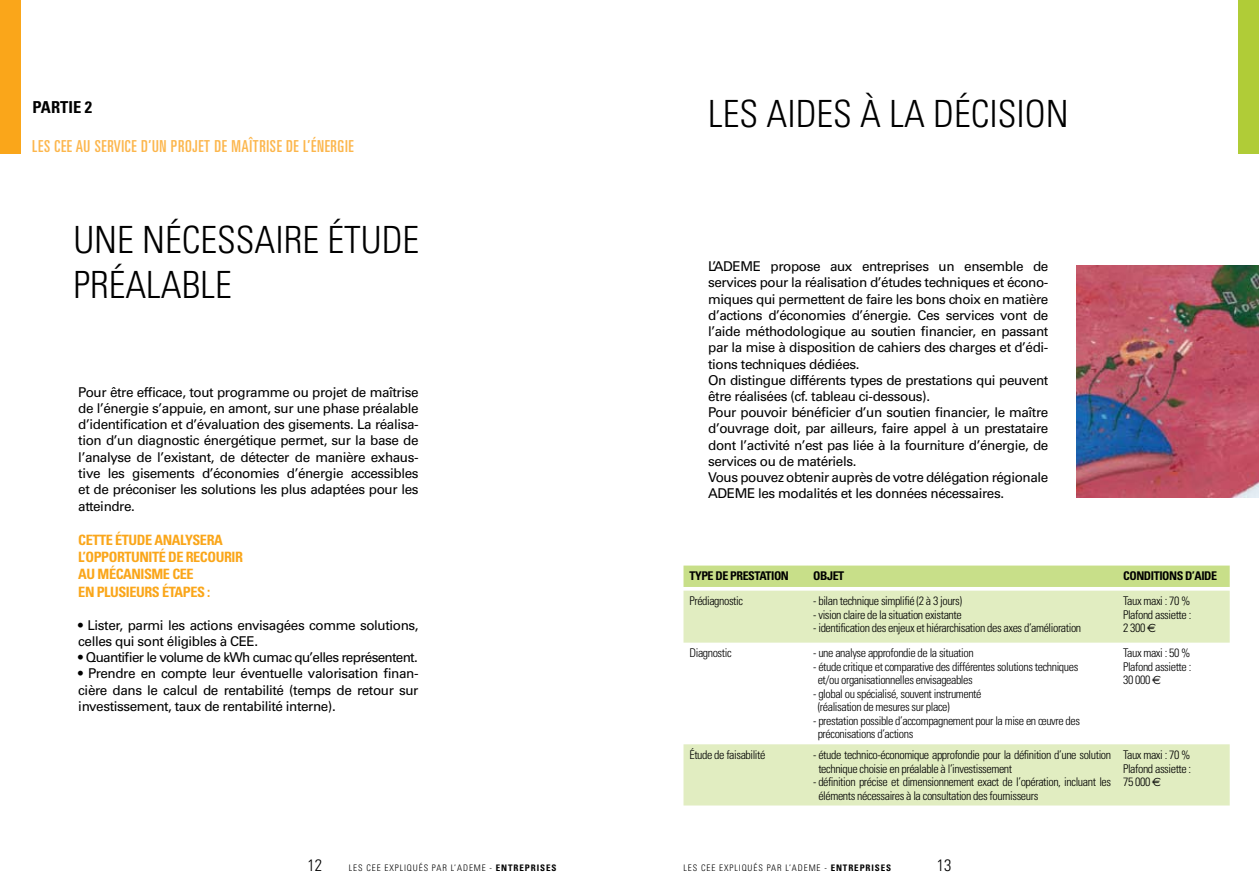
<style>
.page{position:relative;width:1259px;height:893px;background:#fff}
.page>*{position:absolute;margin:0;border:0;box-sizing:border-box;transform-origin:0 0}
.t1{font:300 condensed 37.5px "Univers LT Std";color:#000}
.t2{font:ultra-condensed 16.5px "Univers LT Std";letter-spacing:.04em;color:#fcb64c}
.t3{font:700 condensed 16.5px "Univers LT Std";color:#000}
.t4{font:300 condensed 16.5px "Univers LT Std";color:#000}
.t5{font:700 condensed 14.25px "Univers LT Std";letter-spacing:-.03em;color:#faa61a}
.t6{font:13.5px/16.2px "Univers LT Std";letter-spacing:-.03em;color:#000;text-align:justify}
.t7{font:13.5px "Univers LT Std";letter-spacing:-.05em;color:#000}
.t8{font:300 condensed 12px/13.5px "Univers LT Std";letter-spacing:-.035em;color:#000}
.t9{font:700 condensed 12px "Univers LT Std";letter-spacing:-.035em;color:#000}
.t10{font:300 condensed 9px "Univers LT Std";letter-spacing:.1em;color:#000}
.t11{font:700 condensed 9px "Univers LT Std";letter-spacing:.1em;color:#000}
.s1{font-family:"Euro Sans";font-weight:400;font-stretch:normal}
.s2{font-weight:300}
</style>
<div class="page">
<div style="left:0;top:0;width:20px;height:154px;background:#faa61a"></div>
<div style="left:1238px;top:0;width:21px;height:154px;background:#b0cc37"></div>
<div style="left:683px;top:566px;width:546px;height:21px;background:#c8df89"></div>
<img style="left:1076px;top:266px;width:183px;height:231px">
<svg style="left:683px;top:591px;width:546px;height:214px;fill:#e1edc1"></svg>
<p class="t3" style="left:33px;top:97px;width:61px">PARTIE 2</p>
<p class="t2" style="left:32px;top:137px;width:299px">LES CEE AU SERVICE D’UN PROJET DE MAÎTRISE DE L’ÉNERGIE</p>
<h1 class="t1" style="left:73px;top:217px;width:20px">UNE</h1>
<h1 class="t1" style="left:142px;top:217px;width:76px">NÉCESSAIRE</h1>
<h1 class="t1" style="left:327px;top:217px;width:93px">étude</h1>
<h1 class="t1" style="left:73px;top:262px;width:160px">préalable</h1>
<p class="t6" style="left:78px;top:384px;width:342px">Pour être efficace, tout programme ou projet de maîtrise de l’énergie s’appuie, en amont, sur une phase préalable d’identification et d’évaluation des gisements. La réalisa&shy;tion d’un diagnostic énergétique permet, sur la base de l’analyse de l’existant, de détecter de manière exhaus&shy;tive les gisements d’économies d’énergie accessibles et de préconiser les solutions les plus adaptées pour les atteindre.</p>
<p class="t5" style="left:78px;top:531px;width:8px">CETTE</p>
<p class="t5" style="left:115px;top:531px;width:16px">ÉTUDE</p>
<p class="t5" style="left:155px;top:531px;width:70px">ANALYSERA</p>
<p class="t5" style="left:78px;top:548px;width:39px">L’OPPORTUNIT</p>
<p class="t5" style="left:159px;top:548px;width:36px">É DE RECOURIR</p>
<p class="t5" style="left:78px;top:566px;width:62px">AU MÉCANISME</p>
<p class="t5" style="left:172px;top:566px;width:23px">CEE</p>
<p class="t5" style="left:78px;top:583px;width:40px">EN PLUSIEURS</p>
<p class="t5" style="left:162px;top:583px;width:50px">ÉTAPES :</p>
<p class="t6" style="left:78px;top:617px;width:342px">• Lister, parmi les actions envisagées comme solutions, celles qui sont éligibles à CEE.</p>
<p class="t7" style="left:78px;top:649px;width:341px">• Quantifier le volume de kWh cumac qu’elles représentent.</p>
<p class="t6" style="left:78px;top:666px;width:342px">• Prendre en compte leur éventuelle valorisation finan&shy;cière dans le calcul de rentabilité (temps de retour sur investissement, taux de rentabilité interne).</p>
<h1 class="t1" style="left:708px;top:91px;width:362px">Les aides à la décision</h1>
<p class="t6" style="left:708px;top:258px;width:342px;text-align:left">L’ADEME propose aux entreprises un ensemble de services pour la réalisation d’études techniques et écono&shy;miques qui permettent de faire les bons choix en matière d’actions d’économies d’énergie. Ces services vont de l’aide méthodologique au soutien financier, en passant par la mise à disposition de cahiers des charges et d’édi&shy;tions techniques dédiées.<br>On distingue différents types de prestations qui peuvent être réalisées (cf. tableau ci-dessous).<br>Pour pouvoir bénéficier d’un soutien financier, le maître d’ouvrage doit, par ailleurs, faire appel à un prestataire dont l’activité n’est pas liée à la fourniture d’énergie, de services ou de matériels.<br>Vous pouvez obtenir auprès de votre délégation régionale ADEME les modalités et les données nécessaires.</p>
<p class="t9" style="left:689px;top:569px;width:101px">TYPE DE PRESTATION</p>
<p class="t9" style="left:813px;top:569px;width:32px">OBJET</p>
<p class="t9" style="left:1123px;top:569px;width:95px">CONDITIONS D’AIDE</p>
<p class="t8" style="left:689px;top:594px;width:55px">Prédiagnostic</p>
<p class="t8" style="left:813px;top:594px;width:150px">- bilan technique simplifié (2 à 3 jours)</p>
<p class="t8" style="left:813px;top:608px;width:150px">- vision claire de la situation existante</p>
<p class="t8" style="left:813px;top:621px;width:269px">- identification des enjeux et hiérarchisation des axes d’amélioration</p>
<p class="t8" style="left:1123px;top:594px;width:70px;text-align:justify">Taux maxi : 70 % Plafond assiette :<br>2 300 <span class="s1">E</span></p>
<p class="t8" style="left:689px;top:646px;width:44px">Diagnostic</p>
<p class="t8" style="left:813px;top:646px;width:162px">- une analyse approfondie de la situation</p>
<p class="t8" style="left:817px;top:660px;width:262px;text-indent:-4px">- étude critique et comparative des différentes solutions techniques et/ou organisationnelles envisageables</p>
<p class="t8" style="left:817px;top:687px;width:165px;text-indent:-4px">- global ou spécialisé, souvent instrumenté (réalisation de mesures sur place)</p>
<p class="t8" style="left:817px;top:714px;width:264px;text-indent:-4px">- prestation possible d’accompagnement pour la mise en œuvre des préconisations d’actions</p>
<p class="t8" style="left:689px;top:748px;width:77px">Étude de faisabilité</p>
<p class="t8" style="left:818px;top:748px;width:294px;text-indent:-5px">- étude technico-économique approfondie pour la définition d’une solution technique choisie en préalable à l’investissement</p>
<p class="t8" style="left:818px;top:775px;width:294px;text-indent:-5px">- définition précise et dimensionnement exact de l’opération, incluant les éléments nécessaires à la consultation des fournisseurs</p>
<p class="t8" style="left:1123px;top:646px;width:70px;text-align:justify">Taux maxi : 50 % Plafond assiette :<br>30 000 <span class="s1">E</span></p>
<p class="t8" style="left:1123px;top:748px;width:70px;text-align:justify">Taux maxi : 70 % Plafond assiette :<br>75 000 <span class="s1">E</span></p>
<p class="t4" style="left:307px;top:855px;width:16px">12</p>
<p class="t10" style="left:349px;top:862px;width:116px">LEs CEE EXPLI QUÉs PAR L’ADEME</p>
<p class="t11" style="left:489px;top:862px;width:68px"><span class="s2">-</span> ENTREPRISES</p>
<p class="t10" style="left:683px;top:862px;width:116px">LEs CEE EXPLI QUÉs PAR L’ADEME</p>
<p class="t11" style="left:824px;top:862px;width:68px"><span class="s2">-</span> ENTREPRISES</p>
<p class="t4" style="left:937px;top:855px;width:16px">13</p>
</div>
